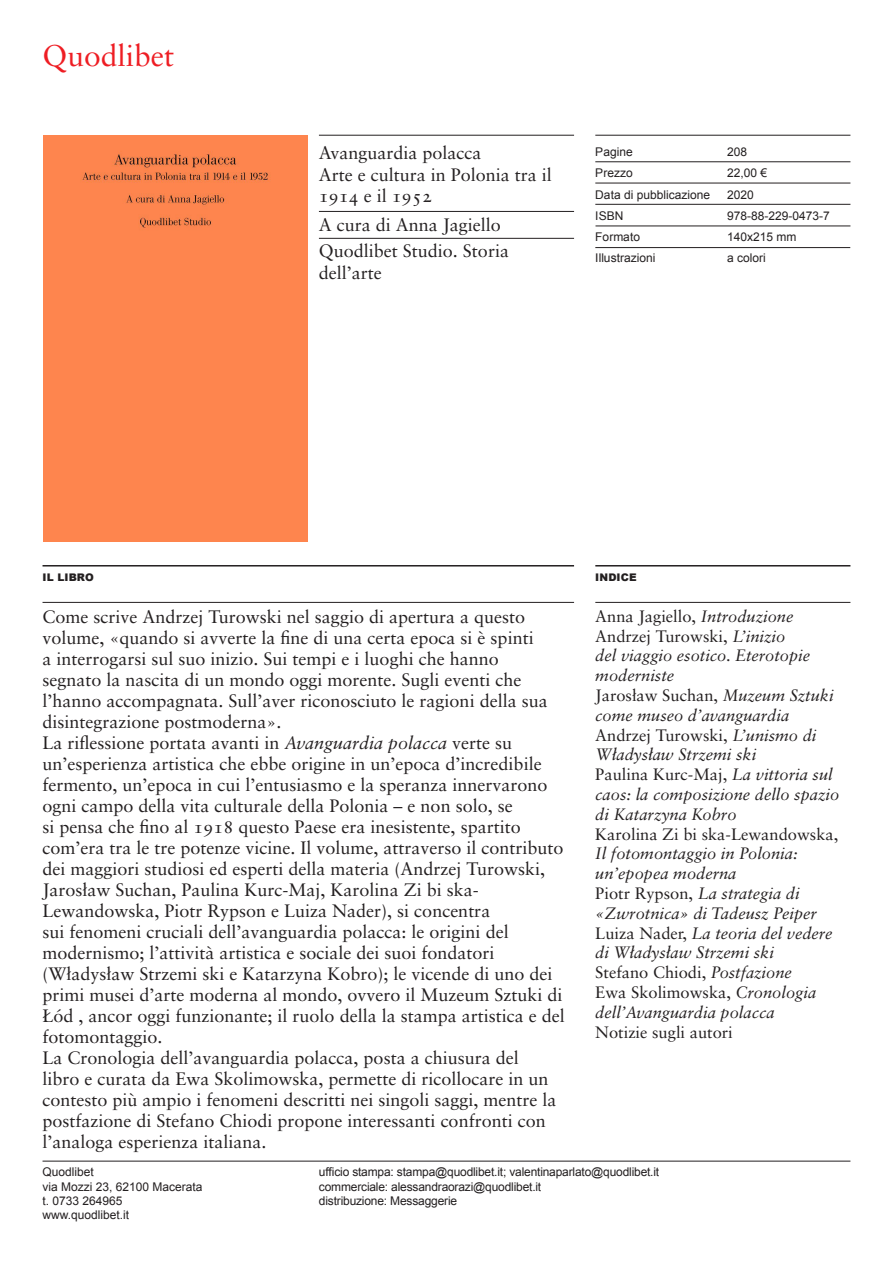
<style>
.page{position:relative;width:893px;height:1263px;background:#fff}
.page>*{position:absolute;margin:0;border:0;box-sizing:border-box;transform-origin:0 0}
.t1{font:30px "Sabon Roman Os F";color:#ee1d23}
.t2{font:18px/21px "Sabon Roman Os F";color:#231f20}
.t3{font:16.5px/19.8px "Sabon Italic Os F";color:#231f20}
.t4{font:16.5px "Sabon Roman Os F";color:#231f20}
.t5{font:12px "Arial";color:#231f20}
.t6{font:900 10.5px "Arial";letter-spacing:.01em;color:#231f20}
.s1{font-family:"Sabon Italic Os F"}
.s2{font-family:"Sabon Roman Os F"}
</style>
<div class="page">
<hr style="left:43px;top:1161px;width:807px;height:1px;background:#231f20">
<hr style="left:319px;top:135px;width:255px;height:1px;background:#231f20">
<hr style="left:43px;top:565px;width:531px;height:1px;background:#231f20">
<hr style="left:595px;top:565px;width:255px;height:1px;background:#231f20">
<hr style="left:43px;top:602px;width:531px;height:1px;background:#231f20">
<hr style="left:595px;top:602px;width:255px;height:1px;background:#231f20">
<div style="left:44px;top:136px;width:264px;height:406px;background:#fe854e"></div>
<hr style="left:595px;top:135px;width:255px;height:1px;background:#231f20">
<hr style="left:595px;top:162px;width:255px;height:1px;background:#231f20">
<hr style="left:595px;top:183px;width:255px;height:1px;background:#231f20">
<hr style="left:595px;top:204px;width:255px;height:1px;background:#231f20">
<hr style="left:595px;top:226px;width:255px;height:1px;background:#231f20">
<hr style="left:595px;top:247px;width:255px;height:1px;background:#231f20">
<hr style="left:319px;top:211px;width:255px;height:1px;background:#231f20">
<hr style="left:319px;top:238px;width:255px;height:1px;background:#231f20">
<p class="t1" style="left:43px;top:38px;width:133px">Quodlibet</p>
<p class="t2" style="left:319px;top:142px;width:164px">Avanguardia polacca</p>
<p class="t2" style="left:319px;top:163px;width:235px">Arte e cultura in Polonia tra il<br>1914 e il 1952</p>
<p class="t2" style="left:319px;top:214px;width:184px">A cura di Anna Jagiello</p>
<p class="t2" style="left:319px;top:240px;width:192px;line-height:21.6px">Quodlibet Studio. Storia dell’arte</p>
<p class="t5" style="left:595px;top:144px;width:39px">Pagine</p>
<p class="t5" style="left:595px;top:165px;width:39px">Prezzo</p>
<p class="t5" style="left:595px;top:186px;width:116px">Data di pubblicazione</p>
<p class="t5" style="left:595px;top:208px;width:30px">ISBN</p>
<p class="t5" style="left:595px;top:229px;width:46px">Formato</p>
<p class="t5" style="left:595px;top:250px;width:62px">Illustrazioni</p>
<p class="t5" style="left:727px;top:144px;width:22px">208</p>
<p class="t5" style="left:727px;top:165px;width:42px">22,00 €</p>
<p class="t5" style="left:727px;top:186px;width:28px">2020</p>
<p class="t5" style="left:727px;top:208px;width:104px">978-88-229-0473-7</p>
<p class="t5" style="left:727px;top:229px;width:71px">140x215 mm</p>
<p class="t5" style="left:727px;top:250px;width:40px">a colori</p>
<p class="t6" style="left:43px;top:570px;width:53px">IL LIBRO</p>
<p class="t6" style="left:595px;top:570px;width:43px">INDICE</p>
<p class="t2" style="left:43px;top:606px;width:507px">Come scrive Andrzej Turowski nel saggio di apertura a questo volume, «quando si avverte la fine di una certa epoca si è spinti<br>a interrogarsi sul suo inizio. Sui tempi e i luoghi che hanno segnato la nascita di un mondo oggi morente. Sugli eventi che l’hanno accompagnata. Sull’aver riconosciuto le ragioni della sua disintegrazione postmoderna».</p>
<p class="t2" style="left:43px;top:732px;width:524px">La riflessione portata avanti in <span class="s1">Avanguardia polacca</span> verte su un’esperienza artistica che ebbe origine in un’epoca d’incredibile fermento, un’epoca in cui l’entusiasmo e la speranza innervarono ogni campo della vita culturale della Polonia – e non solo, se<br>si pensa che fino al 1918 questo Paese era inesistente, spartito com’era tra le tre potenze vicine. Il volume, attraverso il contributo dei maggiori studiosi ed esperti della materia (Andrzej Turowski, Jarosław Suchan, Paulina Kurc-Maj, Karolina Ziębi ska-Lewandowska, Piotr Rypson e Luiza Nader), si concentra<br>sui fenomeni cruciali dell’avanguardia polacca: le origini del modernismo; l’attività artistica e sociale dei suoi fondatori (Władysław Strzemi ski e Katarzyna Kobro); le vicende di uno dei primi musei d’arte moderna al mondo, ovvero il Muzeum Sztuki di Łód , ancor oggi funzionante; il ruolo della la stampa artistica e del fotomontaggio.</p>
<p class="t2" style="left:43px;top:1047px;width:516px">La Cronologia dell’avanguardia polacca, posta a chiusura del libro e curata da Ewa Skolimowska, permette di ricollocare in un contesto più ampio i fenomeni descritti nei singoli saggi, mentre la postfazione di Stefano Chiodi propone interessanti confronti con l’analoga esperienza italiana.</p>
<p class="t4" style="left:595px;top:606px;width:200px">Anna Jagiello, <span class="s1">Introduzione</span></p>
<p class="t3" style="left:595px;top:626px;width:216px"><span class="s2">Andrzej Turowski,</span> L’inizio del viaggio esotico. Eterotopie moderniste</p>
<p class="t3" style="left:595px;top:685px;width:240px"><span class="s2">Jarosław Suchan,</span> Muzeum Sztuki come museo d’avanguardia</p>
<p class="t3" style="left:595px;top:725px;width:223px"><span class="s2">Andrzej Turowski,</span> L’unismo di<br>Władysław Strzemiński</p>
<p class="t3" style="left:595px;top:764px;width:245px"><span class="s2">Paulina Kurc-Maj,</span> La vittoria sul caos: la composizione dello spazio di Katarzyna Kobro</p>
<p class="t3" style="left:595px;top:824px;width:244px"><span class="s2">Karolina Ziębi ska-Lewandowska,<br></span>Il fotomontaggio in Polonia: un’epopea moderna</p>
<p class="t3" style="left:595px;top:883px;width:223px"><span class="s2">Piotr Rypson,</span> La strategia di «Zwrotnica» di Tadeusz Peiper</p>
<p class="t3" style="left:595px;top:923px;width:239px"><span class="s2">Luiza Nader,</span> La teoria del vedere di Władysław Strzemiński</p>
<p class="t4" style="left:595px;top:962px;width:198px">Stefano Chiodi, <span class="s1">Postfazione</span></p>
<p class="t3" style="left:595px;top:982px;width:222px"><span class="s2">Ewa Skolimowska,</span> Cronologia dell’Avanguardia polacca</p>
<p class="t4" style="left:595px;top:1022px;width:139px">Notizie sugli autori</p>
<p class="t5" style="left:43px;top:1164px;width:53px">Quodlibet</p>
<p class="t5" style="left:43px;top:1178px;width:162px">via Mozzi 23, 62100 Macerata</p>
<p class="t5" style="left:43px;top:1193px;width:82px">t. 0733 264965</p>
<p class="t5" style="left:43px;top:1207px;width:88px">www.quodlibet.it</p>
<p class="t5" style="left:319px;top:1164px;width:342px">ufficio stampa: stampa@quodlibet.it; valentinaparlato@quodlibet.it</p>
<p class="t5" style="left:319px;top:1178px;width:224px">commerciale: alessandraorazi@quodlibet.it</p>
<p class="t5" style="left:319px;top:1193px;width:140px">distribuzione: Messaggerie</p>
</div>
